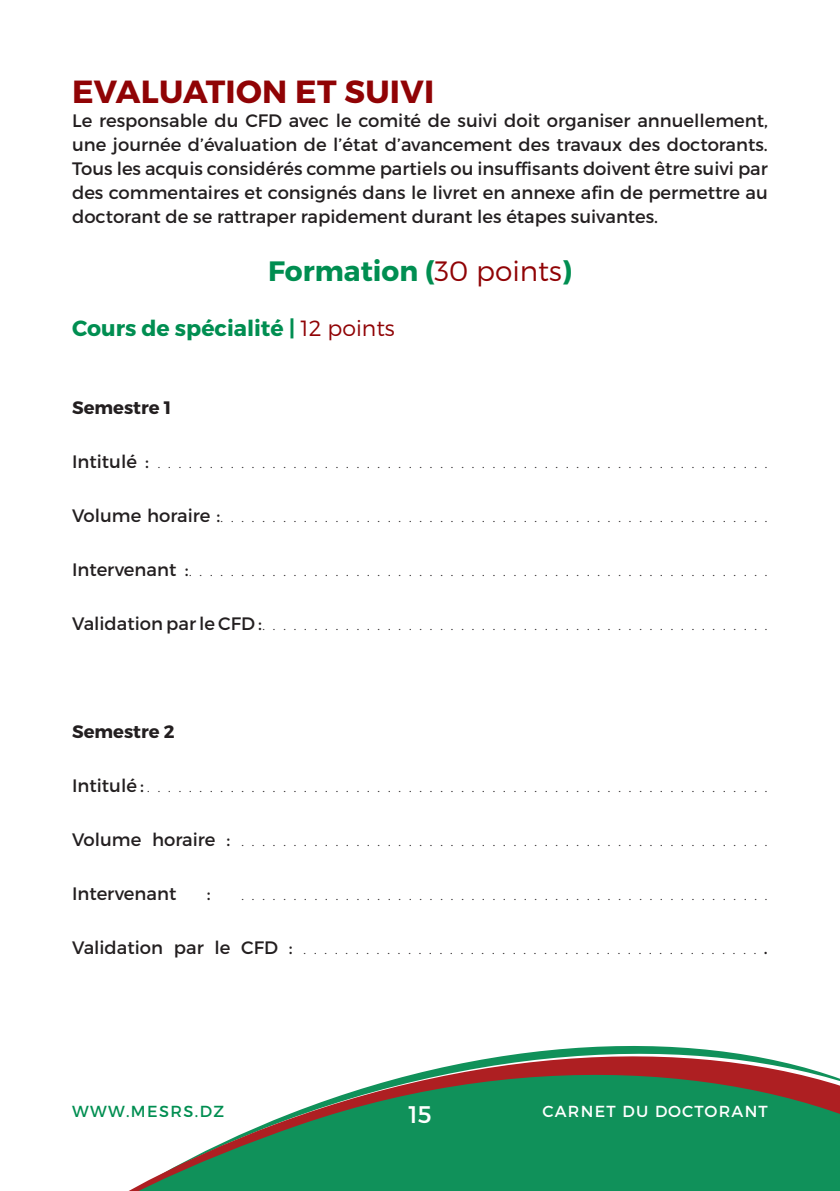
<style>
.page{position:relative;width:840px;height:1191px;background:#fff}
.page>*{position:absolute;margin:0;border:0;box-sizing:border-box;transform-origin:0 0}
.Paragraph_Style_1{font:700 32px "Montserrat";letter-spacing:.01em;color:#900305}
.Paragraph_Style_2{font:700 28px "Montserrat";color:#008e51}
.t1{font:24px "Montserrat";color:#fff}
.t2{font:700 22px "Montserrat";color:#008e51}
.t3{font:200 18px "Montserrat";color:#231f20}
.t4{font:18px/24px "Montserrat";color:#231f20}
.t5{font:700 18px "Montserrat";color:#231f20}
.t6{font:16px "Montserrat";letter-spacing:.08em;color:#fff}
.t7{font:16px "Montserrat";letter-spacing:.09em;color:#008e51}
.s1{font-weight:300;color:#900305}
.s2{font-weight:400}
</style>
<div class="page">
<svg style="left:129px;top:1046px;width:710px;height:145px;fill:#10915a"></svg>
<p class="Paragraph_Style_1" style="left:72px;top:72px;width:363px">EVALUATION ET SUIVI</p>
<p class="t4" style="left:72px;top:109px;width:697px">Le responsable du CFD avec le comité de suivi doit organiser annuellement, une journée d’évaluation de ’l état d’avancement des travaux des doctorants.</p>
<p class="t4" style="left:72px;top:157px;width:697px;text-align:justify">Tous les acquis considérés comme partiels ou insuffisants doivent être suivi par des commentaires et consignés dans le livret en annexe afin de permettre au doctorant de se rattraper rapidement durant les étapes suivantes.</p>
<p class="Paragraph_Style_2" style="left:268px;top:253px;width:305px">Formation (<span class="s1">30 points</span>(</p>
<p class="t2" style="left:72px;top:314px;width:324px">Cours de spécialité | <span class="s1">12 points</span></p>
<p class="t5" style="left:72px;top:396px;width:101px">Semestre 1</p>
<p class="t4" style="left:72px;top:449px;width:66px">Intitulé</p>
<p class="t4" style="left:145px;top:449px;width:5px">:</p>
<p class="t3" style="left:157px;top:450px;width:611px">...........................................................</p>
<p class="t3" style="left:72px;top:504px;width:697px"><span class="s2">Volumehoraire:</span>.....................................................</p>
<p class="t4" style="left:72px;top:557px;width:106px">Intervenant</p>
<p class="t3" style="left:185px;top:558px;width:584px"><span class="s2">:</span>........................................................</p>
<p class="t3" style="left:72px;top:612px;width:697px"><span class="s2">ValidationparleCFD:</span>.................................................</p>
<p class="t5" style="left:72px;top:720px;width:104px">Semestre 2</p>
<p class="t3" style="left:72px;top:774px;width:697px"><span class="s2">Intitulé:</span>............................................................</p>
<p class="t4" style="left:72px;top:827px;width:71px">Volume</p>
<p class="t4" style="left:152px;top:827px;width:65px">horaire</p>
<p class="t4" style="left:226px;top:827px;width:5px">:</p>
<p class="t3" style="left:241px;top:828px;width:528px">...................................................</p>
<p class="t4" style="left:72px;top:881px;width:106px">Intervenant</p>
<p class="t4" style="left:207px;top:881px;width:5px">:</p>
<p class="t3" style="left:241px;top:882px;width:528px">...................................................</p>
<p class="t4" style="left:72px;top:935px;width:92px">Validation</p>
<p class="t4" style="left:174px;top:935px;width:31px">par</p>
<p class="t4" style="left:214px;top:935px;width:17px">le</p>
<p class="t4" style="left:241px;top:935px;width:38px">CFD</p>
<p class="t4" style="left:288px;top:935px;width:5px">:</p>
<p class="t3" style="left:303px;top:936px;width:466px">............................................<span class="s2">.</span></p>
<p class="t7" style="left:72px;top:1101px;width:153px">WWW.MESRS.DZ</p>
<h3 class="t1" style="left:408px;top:1099px;width:25px">15</h3>
<p class="t6" style="left:542px;top:1101px;width:227px">CARNET DU DOCTORANT</p>
</div>
